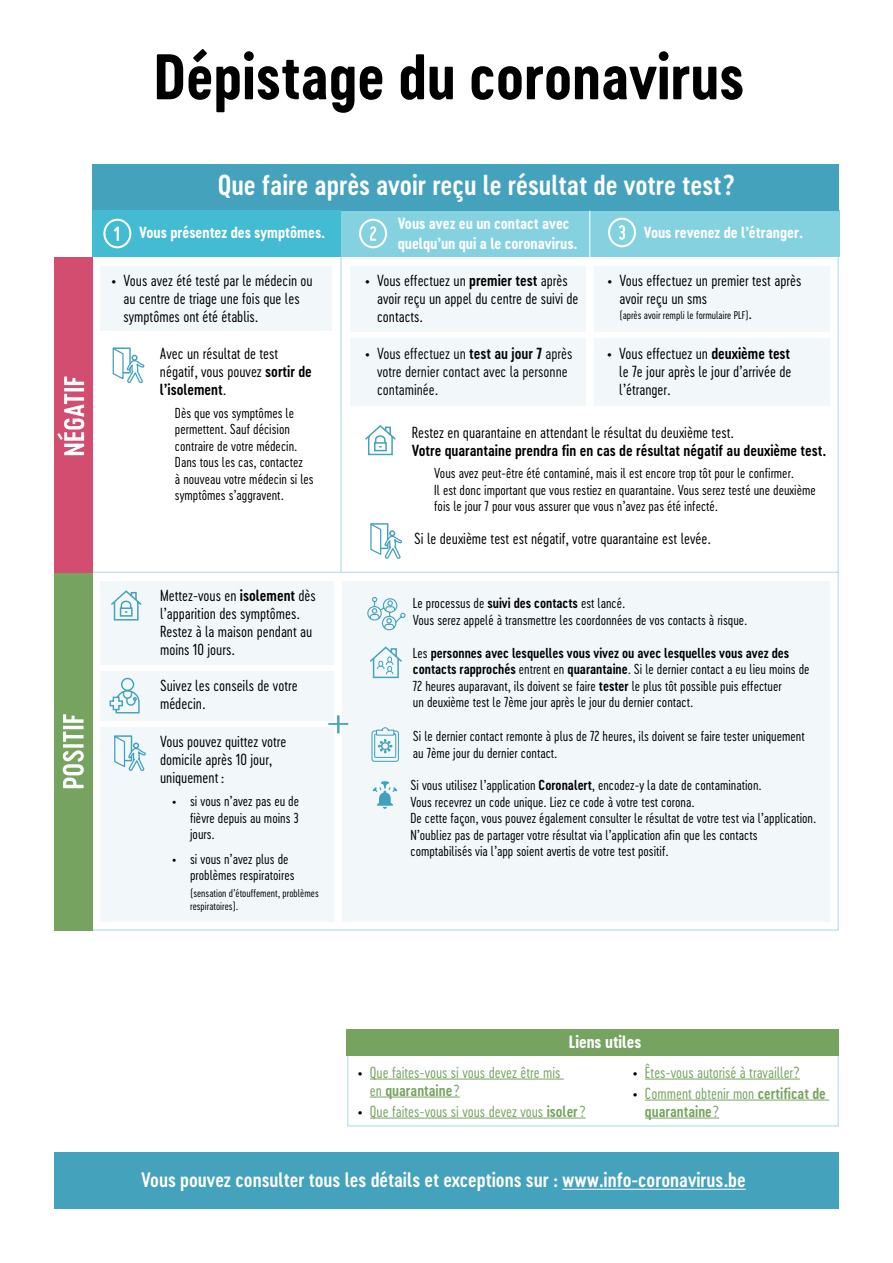
<style>
.page{position:relative;width:893px;height:1263px;background:#fff}
.page>*{position:absolute;margin:0;border:0;box-sizing:border-box;transform-origin:0 0}
.t1{font:60px "Cervo Neue Bold Neue";color:#000}
.t2{font:27px "Cervo Neue Semi Bold Neue";color:#fff}
.t3{font:19.5px "Cervo Neue Semi Bold Neue";color:#fff}
.t4{font:16.5px "Cervo Neue Bold Neue";color:#fff}
.t5{font:15px/18px "Cervo Neue Light Neue";color:#000}
.t6{font:15px "Cervo Neue Light Neue";color:#76a460}
.t7{font:15px/19.5px "Cervo Neue Bold Neue";color:#fff}
.t8{font:15px "Cervo Neue Semi Bold Neue";color:#000}
.t9{font:15px "Cervo Neue Semi Bold Neue";color:#76a460}
.t10{font:13.5px/16.5px "Cervo Neue Light Neue";color:#000}
.t11{font:13.5px "Cervo Neue Semi Bold Neue";color:#000}
.t12{font:10.5px/13.5px "Cervo Neue Light Neue";color:#000}
.s1{font-family:"Cervo Neue Semi Bold Neue"}
.s2{font-size:15px}
.s3{font-family:"Cervo Neue Light Neue"}
.s4{color:#000}
</style>
<div class="page">
<svg style="left:92px;top:234px;width:748px;height:697px"></svg>
<div style="left:100px;top:727px;width:234px;height:194px;background:#f2f8fa"></div>
<div style="left:100px;top:580px;width:234px;height:84px;background:#f2f8fa"></div>
<div style="left:594px;top:339px;width:235px;height:67px;background:#f2f8fa"></div>
<div style="left:594px;top:266px;width:235px;height:65px;background:#f2f8fa"></div>
<div style="left:590px;top:211px;width:249px;height:46px;background:#84d2df"></div>
<div style="left:341px;top:211px;width:249px;height:46px;background:#84d2df"></div>
<div style="left:347px;top:1029px;width:492px;height:27px;background:#76a460"></div>
<div style="left:54px;top:1152px;width:785px;height:57px;background:#45a2bc"></div>
<hr style="left:562px;top:1189px;width:184px;height:1px;background:#fff">
<div style="left:342px;top:580px;width:487px;height:341px;background:#f2f8fa"></div>
<div style="left:100px;top:671px;width:234px;height:50px;background:#f2f8fa"></div>
<div style="left:92px;top:164px;width:747px;height:47px;background:#45a2bc"></div>
<hr style="left:92px;top:572px;width:746px;height:1px;background:#45a2bc">
<div style="left:54px;top:257px;width:38px;height:316px;background:#d24d6f"></div>
<div style="left:92px;top:211px;width:249px;height:46px;background:#43bbd3"></div>
<div style="left:103px;top:219px;width:28px;height:29px;border:2px solid #fff;border-radius:50%"></div>
<svg style="left:114px;top:227px;width:5px;height:14px"></svg>
<svg style="left:370px;top:226px;width:6px;height:15px"></svg>
<div style="left:359px;top:219px;width:28px;height:29px;border:2px solid #fff;border-radius:50%"></div>
<div style="left:608px;top:218px;width:28px;height:29px;border:2px solid #fff;border-radius:50%"></div>
<svg style="left:619px;top:225px;width:6px;height:15px"></svg>
<hr style="left:340px;top:257px;width:2px;height:315px;background:#45a2bc">
<div style="left:100px;top:266px;width:231px;height:65px;background:#f2f8fa"></div>
<div style="left:350px;top:266px;width:236px;height:65px;background:#f2f8fa"></div>
<div style="left:350px;top:339px;width:236px;height:67px;background:#f2f8fa"></div>
<div style="left:54px;top:573px;width:38px;height:358px;background:#76a460"></div>
<svg style="left:328px;top:715px;width:20px;height:18px"></svg>
<svg style="left:363px;top:424px;width:34px;height:32px"></svg>
<svg style="left:111px;top:590px;width:31px;height:31px"></svg>
<svg style="left:114px;top:735px;width:32px;height:36px"></svg>
<svg style="left:369px;top:522px;width:34px;height:52px"></svg>
<svg style="left:112px;top:347px;width:33px;height:51px"></svg>
<svg style="left:109px;top:677px;width:31px;height:37px"></svg>
<svg style="left:370px;top:646px;width:32px;height:32px"></svg>
<svg style="left:371px;top:727px;width:28px;height:35px"></svg>
<svg style="left:367px;top:596px;width:39px;height:35px"></svg>
<svg style="left:373px;top:781px;width:24px;height:28px"></svg>
<svg style="left:57px;top:376px;width:27px;height:79px"></svg>
<svg style="left:63px;top:714px;width:21px;height:74px"></svg>
<hr style="left:370px;top:1079px;width:194px;height:1px;background:#76a460">
<hr style="left:370px;top:1097px;width:90px;height:1px;background:#76a460">
<hr style="left:370px;top:1118px;width:216px;height:1px;background:#76a460">
<hr style="left:645px;top:1079px;width:155px;height:1px;background:#76a460">
<hr style="left:645px;top:1100px;width:184px;height:1px;background:#76a460">
<hr style="left:645px;top:1118px;width:74px;height:1px;background:#76a460">
<hr style="left:589px;top:211px;width:1px;height:47px;background:#fff">
<h1 class="t1" style="left:154px;top:36px;width:592px">Dépistage du coronavirus</h1>
<h2 class="t2" style="left:218px;top:167px;width:519px">Que faire après avoir reçu le résultat de votre test?</h2>
<p class="t7" style="left:139px;top:223px;width:187px">Vous présentez des symptômes.</p>
<p class="t7" style="left:398px;top:214px;width:181px">Vous avez eu un contact avec quelqu’un qui a le coronavirus.</p>
<p class="t7" style="left:644px;top:223px;width:161px">Vous revenez de l’étranger.</p>
<p class="t5" style="left:124px;top:271px;width:191px;text-indent:-12px">• Vous avez été testé par le médecin ou au centre de triage une fois que les symptômes ont été établis.</p>
<p class="t5" style="left:377px;top:271px;width:203px;text-indent:-12px">• Vous effectuez un <span class="s1">premier test</span> après avoir reçu un appel du centre de suivi de contacts.</p>
<p class="t5" style="left:619px;top:271px;width:183px;text-indent:-12px">• Vous effectuez un premier test après avoir reçu un sms</p>
<p class="t12" style="left:619px;top:308px;width:134px">(après avoir rempli le formulaire PLF)<span class="s2">.</span></p>
<p class="t5" style="left:160px;top:345px;width:153px">Avec un résultat de test négatif, vous pouvez <span class="s1">sortir de</span></p>
<p class="t8" style="left:160px;top:380px;width:68px">l’isolement<span class="s3">.</span></p>
<p class="t10" style="left:175px;top:405px;width:140px">Dès que vos symptômes le permettent. Sauf décision contraire de votre médecin.<br>Dans tous les cas, contactez<br>à nouveau votre médecin si les symptômes s’aggravent.</p>
<p class="t5" style="left:160px;top:587px;width:157px">Mettez-vous en <span class="s1">isolement</span> dès l’apparition des symptômes.<br>Restez à la maison pendant au moins 10 jours.</p>
<p class="t5" style="left:160px;top:676px;width:139px">Suivez les conseils de votre médecin.</p>
<p class="t5" style="left:160px;top:733px;width:128px">Vous pouvez quittez votre domicile après 10 jour, uniquement :</p>
<p class="t10" style="left:190px;top:793px;width:110px;text-align:justify;text-indent:-18px">• si vous n’avez pas eu de fièvre depuis au moins 3 jours.</p>
<p class="t10" style="left:190px;top:850px;width:106px;text-indent:-18px">• si vous n’avez plus de problèmes respiratoires</p>
<p class="t12" style="left:190px;top:886px;width:130px">(sensation d’étouffement, problèmes respiratoires).</p>
<p class="t5" style="left:377px;top:344px;width:197px;text-indent:-12px">• Vous effectuez un <span class="s1">test au jour 7</span> après votre dernier contact avec la personne contaminée.</p>
<p class="t5" style="left:619px;top:344px;width:174px;text-align:justify;text-indent:-12px">• Vous effectuez un <span class="s1">deuxième test </span>le 7e jour après le jour d’arrivée de l’étranger.</p>
<p class="t5" style="left:412px;top:423px;width:324px">Restez en quarantaine en attendant le résultat du deuxième test.</p>
<p class="t8" style="left:412px;top:440px;width:416px">Votre quarantaine prendra fin en cas de résultat négatif au deuxième test.</p>
<p class="t10" style="left:434px;top:465px;width:383px">Vous avez peut-être été contaminé, mais il est encore trop tôt pour le confirmer.<br>Il est donc important que vous restiez en quarantaine. Vous serez testé une deuxième fois le jour 7 pour vous assurer que vous n’avez pas été infecté.</p>
<p class="t5" style="left:414px;top:529px;width:298px">Si le deuxième test est négatif, votre quarantaine est levée.</p>
<p class="t10" style="left:413px;top:595px;width:336px">Le processus de <span class="s1">suivi des contacts</span> est lancé.<br>Vous serez appelé à transmettre les coordonnées de vos contacts à risque.</p>
<p class="t11" style="left:413px;top:644px;width:378px"><span class="s3">Les</span> personnes avec lesquelles vous vivez ou avec lesquelles vous avez des</p>
<p class="t10" style="left:413px;top:661px;width:398px"><span class="s1">contacts rapprochés</span> entrent en <span class="s1">quarantaine</span>. Si le dernier contact a eu lieu moins de<br>72 heures auparavant, ils doivent se faire <span class="s1">tester</span> le plus tôt possible puis effectuer<br>un deuxième test le 7ème jour après le jour du dernier contact.</p>
<p class="t10" style="left:413px;top:728px;width:393px">Si le dernier contact remonte à plus de 72 heures, ils doivent se faire tester uniquement au 7ème jour du dernier contact.</p>
<p class="t10" style="left:410px;top:777px;width:407px">Si vous utilisez l’application <span class="s1">Coronalert</span>, encodez-y la date de contamination.<br>Vous recevrez un code unique. Liez ce code à votre test corona.<br>De cette façon, vous pouvez également consulter le résultat de votre test via l’application.<br>N’oubliez pas de partager votre résultat via l’application afin que les contacts comptabilisés via l’app soient avertis de votre test positif.</p>
<p class="t4" style="left:569px;top:1030px;width:74px">Liens utiles</p>
<p class="t6" style="left:358px;top:1062px;width:204px"><span class="s4">•</span> Que faites-vous si vous devez être mis</p>
<p class="t9" style="left:370px;top:1080px;width:91px"><span class="s3">en</span> quarantaine<span class="s3">?</span></p>
<p class="t6" style="left:358px;top:1101px;width:229px"><span class="s4">•</span> Que faites-vous si vous devez vous <span class="s1">isoler</span> ?</p>
<p class="t6" style="left:633px;top:1062px;width:168px"><span class="s4">•</span> Êtes-vous autorisé à travailler?</p>
<p class="t6" style="left:633px;top:1083px;width:194px"><span class="s4">•</span> Comment obtenir mon <span class="s1">certificat de</span></p>
<p class="t9" style="left:645px;top:1101px;width:76px">quarantaine<span class="s3">?</span></p>
<h3 class="t3" style="left:141px;top:1167px;width:606px">Vous pouvez consulter tous les détails et exceptions sur : www.info-coronavirus.be</h3>
</div>
